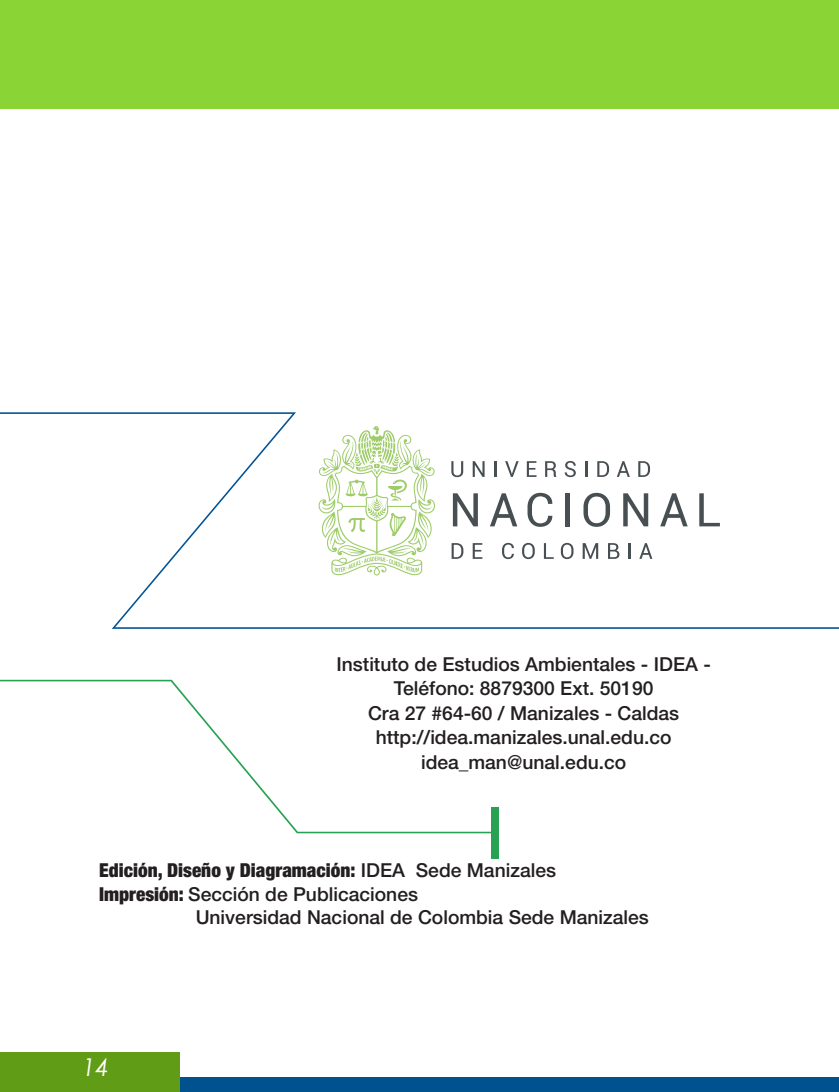
<style>
.page{position:relative;width:839px;height:1092px;background:#fff}
.page>*{position:absolute;margin:0;border:0;box-sizing:border-box;transform-origin:0 0}
.t1{font:italic 24.5px "Century Gothic";color:#fff}
.t2{font:500 19.25px "Helvetica Neue";color:#231f20}
.t3{font:900 condensed 19.25px "Helvetica Neue";color:#231f20}
.s1{font-weight:500;font-stretch:normal}
.s2{font-weight:900;font-stretch:condensed}
</style>
<div class="page">
<div style="left:0;top:1077px;width:838px;height:14px;background:#00528f"></div>
<div style="left:0;top:1051px;width:180px;height:40px;background:#619c17"></div>
<svg style="left:0;top:412px;width:838px;height:216px"></svg>
<div style="left:491px;top:806px;width:7px;height:52px;background:#29a152"></div>
<svg style="left:0;top:679px;width:494px;height:154px"></svg>
<div style="left:0;top:0;width:838px;height:108px;background:#8ad436"></div>
<svg style="left:318px;top:426px;width:117px;height:149px"></svg>
<svg style="left:451px;top:461px;width:12px;height:16px"></svg>
<svg style="left:472px;top:461px;width:12px;height:16px"></svg>
<svg style="left:494px;top:461px;width:2px;height:16px"></svg>
<svg style="left:505px;top:461px;width:13px;height:16px"></svg>
<svg style="left:526px;top:461px;width:10px;height:16px"></svg>
<svg style="left:545px;top:461px;width:11px;height:16px"></svg>
<svg style="left:564px;top:461px;width:11px;height:16px"></svg>
<svg style="left:585px;top:461px;width:2px;height:16px"></svg>
<svg style="left:597px;top:461px;width:12px;height:16px"></svg>
<svg style="left:616px;top:461px;width:13px;height:16px"></svg>
<svg style="left:638px;top:461px;width:12px;height:16px"></svg>
<svg style="left:451px;top:543px;width:12px;height:16px"></svg>
<svg style="left:472px;top:543px;width:10px;height:16px"></svg>
<svg style="left:502px;top:543px;width:11px;height:16px"></svg>
<svg style="left:522px;top:543px;width:12px;height:16px"></svg>
<svg style="left:543px;top:543px;width:10px;height:16px"></svg>
<svg style="left:560px;top:543px;width:13px;height:16px"></svg>
<svg style="left:582px;top:543px;width:16px;height:16px"></svg>
<svg style="left:608px;top:543px;width:11px;height:16px"></svg>
<svg style="left:628px;top:543px;width:2px;height:16px"></svg>
<svg style="left:639px;top:543px;width:13px;height:16px"></svg>
<svg style="left:453px;top:493px;width:25px;height:33px"></svg>
<svg style="left:490px;top:493px;width:27px;height:33px"></svg>
<svg style="left:527px;top:493px;width:25px;height:34px"></svg>
<hr style="left:565px;top:493px;width:4px;height:33px;background:#474f52">
<svg style="left:583px;top:493px;width:27px;height:34px"></svg>
<svg style="left:623px;top:493px;width:25px;height:33px"></svg>
<svg style="left:660px;top:493px;width:27px;height:33px"></svg>
<svg style="left:699px;top:493px;width:20px;height:33px"></svg>
<p class="t2" style="left:336px;top:652px;width:376px">Instituto de Estudios Ambientales - IDEA -</p>
<p class="t2" style="left:394px;top:677px;width:261px">Teléfono: 8879300 Ext. 50190</p>
<p class="t2" style="left:368px;top:701px;width:313px">Cra 27 #64-60 / Manizales - Caldas</p>
<p class="t2" style="left:375px;top:726px;width:297px">http://idea.manizales.unal.edu.co</p>
<p class="t2" style="left:421px;top:750px;width:207px">idea_man@unal.edu.co</p>
<p class="t3" style="left:99px;top:858px;width:458px">Edición, Diseño y Diagramación: <span class="s1">IDEA Sede Manizales</span></p>
<p class="t2" style="left:99px;top:882px;width:320px"><span class="s2">Impresión:</span> Sección de Publicaciones</p>
<p class="t2" style="left:196px;top:905px;width:454px">Universidad Nacional de Colombia Sede Manizales</p>
<p class="t1" style="left:82px;top:1049px;width:29px">14</p>
</div>
